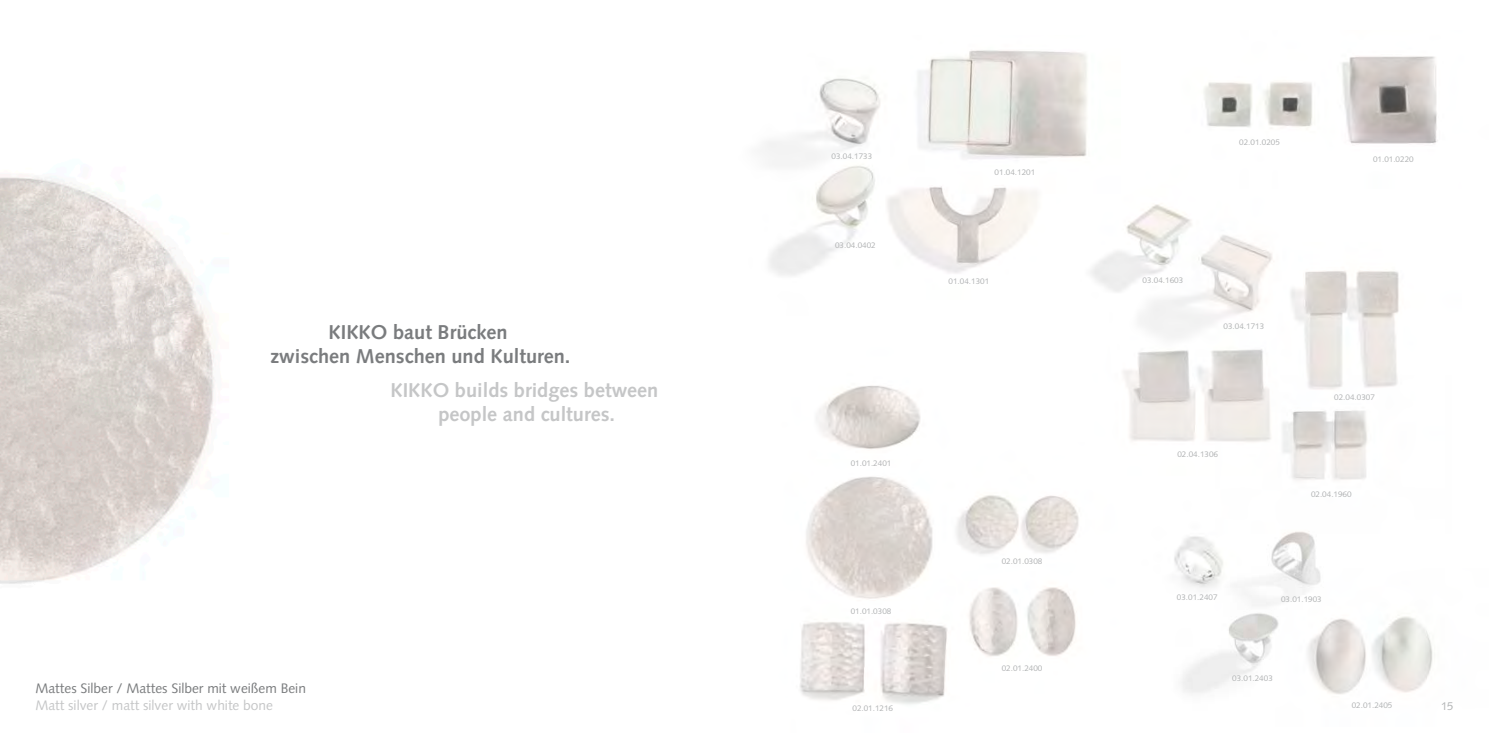
<style>
.page{position:relative;width:1489px;height:745px;background:#fff}
.page>*{position:absolute;margin:0;border:0;box-sizing:border-box;transform-origin:0 0}
.t1{font:700 20px/24px "Syntax";color:#7a7c7e;text-align:center}
.t2{font:700 20px/24px "Syntax";color:#c5c6c7;text-align:center}
.t3{font:13.75px "Syntax";color:#7a7c7e}
.t4{font:13.75px "Syntax";color:#c5c6c7}
.t5{font:11.25px "Syntax";color:#b1b3b4}
.t6{font:8.12px "Syntax";color:#b1b3b4}
</style>
<div class="page">
<img style="left:0;top:176px;width:214px;height:408px">
<img style="left:1169px;top:532px;width:152px;height:139px">
<img style="left:1090px;top:204px;width:156px;height:113px">
<img style="left:1292px;top:410px;width:75px;height:122px">
<img style="left:1123px;top:317px;width:194px;height:158px">
<img style="left:1231px;top:243px;width:168px;height:157px">
<img style="left:1275px;top:568px;width:158px;height:131px">
<img style="left:819px;top:78px;width:61px;height:38px">
<img style="left:765px;top:116px;width:109px;height:160px">
<img style="left:847px;top:142px;width:190px;height:134px">
<img style="left:890px;top:50px;width:197px;height:143px">
<img style="left:1380px;top:56px;width:58px;height:88px">
<img style="left:1204px;top:56px;width:176px;height:88px">
<img style="left:800px;top:622px;width:144px;height:82px">
<img style="left:806px;top:496px;width:117px;height:103px">
<img style="left:816px;top:385px;width:105px;height:111px">
<img style="left:925px;top:600px;width:151px;height:93px">
<img style="left:923px;top:442px;width:237px;height:158px">
<h1 class="t1" style="left:270px;top:320px;width:302px">KIKKO baut Brücken<br>zwischen Menschen und Kulturen.</h1>
<h1 class="t2" style="left:390px;top:378px;width:269px">KIKKO builds bridges between people and cultures.</h1>
<h2 class="t3" style="left:35px;top:679px;width:272px">Mattes Silber / Mattes Silber mit weißem Bein</h2>
<h2 class="t4" style="left:35px;top:696px;width:239px">Matt silver / matt silver with white bone</h2>
<p class="t6" style="left:831px;top:151px;width:42px">03.04.1733</p>
<p class="t6" style="left:835px;top:240px;width:42px">03.04.0402</p>
<p class="t6" style="left:994px;top:167px;width:42px">01.04.1201</p>
<p class="t6" style="left:948px;top:276px;width:42px">01.04.1301</p>
<p class="t6" style="left:850px;top:458px;width:42px">01.01.2401</p>
<p class="t6" style="left:850px;top:606px;width:42px">01.01.0308</p>
<p class="t6" style="left:852px;top:702px;width:42px">02.01.1216</p>
<p class="t6" style="left:1001px;top:556px;width:42px">02.01.0308</p>
<p class="t6" style="left:1001px;top:663px;width:42px">02.01.2400</p>
<p class="t6" style="left:1239px;top:137px;width:42px">02.01.0205</p>
<p class="t6" style="left:1372px;top:154px;width:42px">01.01.0220</p>
<p class="t6" style="left:1142px;top:275px;width:42px">03.04.1603</p>
<p class="t6" style="left:1223px;top:321px;width:42px">03.04.1713</p>
<p class="t6" style="left:1177px;top:449px;width:42px">02.04.1306</p>
<p class="t6" style="left:1334px;top:392px;width:42px">02.04.0307</p>
<p class="t6" style="left:1310px;top:488px;width:42px">02.04.1960</p>
<p class="t6" style="left:1176px;top:592px;width:42px">03.01.2407</p>
<p class="t6" style="left:1280px;top:594px;width:42px">03.01.1903</p>
<p class="t6" style="left:1232px;top:673px;width:42px">03.01.2403</p>
<p class="t6" style="left:1351px;top:699px;width:42px">02.01.2405</p>
<h3 class="t5" style="left:1440px;top:698px;width:14px">15</h3>
</div>
